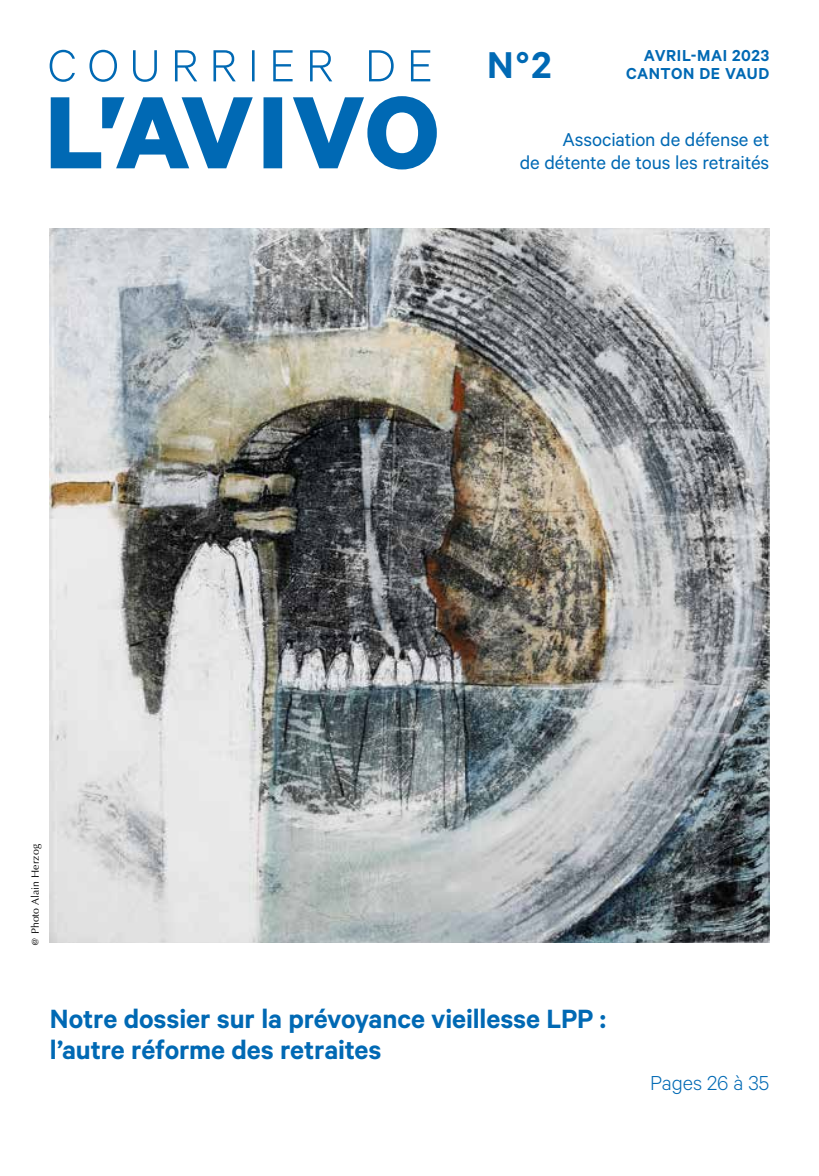
<style>
.page{position:relative;width:819px;height:1176px;background:#fff}
.page>*{position:absolute;margin:0;border:0;box-sizing:border-box;transform-origin:0 0}
.t1{font:600 42px "Calibre";color:#0069b4}
.t2{font:600 29.75px/31.2px "Calibre";letter-spacing:-.005em;color:#0069b4}
.t3{font:300 22.75px "Calibre";letter-spacing:-.005em;color:#0069b4}
.t4{font:21px/22.8px "Calibre";letter-spacing:-.005em;color:#0069b4;text-align:right}
.t5{font:600 17.85px "Calibre";letter-spacing:.03em;color:#0069b4}
.t6{font:10.5px "Optima LT Std";letter-spacing:.01em;color:#000}
</style>
<div class="page">
<svg style="left:51px;top:96px;width:386px;height:73px"></svg>
<svg style="left:50px;top:50px;width:380px;height:32px"></svg>
<img style="left:50px;top:228px;width:719px;height:714px">
<h1 class="t1" style="left:487px;top:40px;width:66px">N°2</h1>
<p class="t5" style="left:644px;top:45px;width:127px">AVRIL-MAI 2023</p>
<p class="t5" style="left:626px;top:63px;width:145px">CANTON DE VAUD</p>
<p class="t4" style="left:519px;top:128px;width:251px">Association de défense et<br>de détente de tous les retraités</p>
<p class="t6" style="left:29px;top:945px;width:103px;rotate:-90deg">@ Photo Alain Herzog</p>
<p class="t2" style="left:50px;top:1002px;width:557px">Notre dossier sur la prévoyance vieillesse LPP : l’autre réforme des retraites</p>
<p class="t3" style="left:650px;top:1070px;width:121px">Pages 26 à 35</p>
</div>
